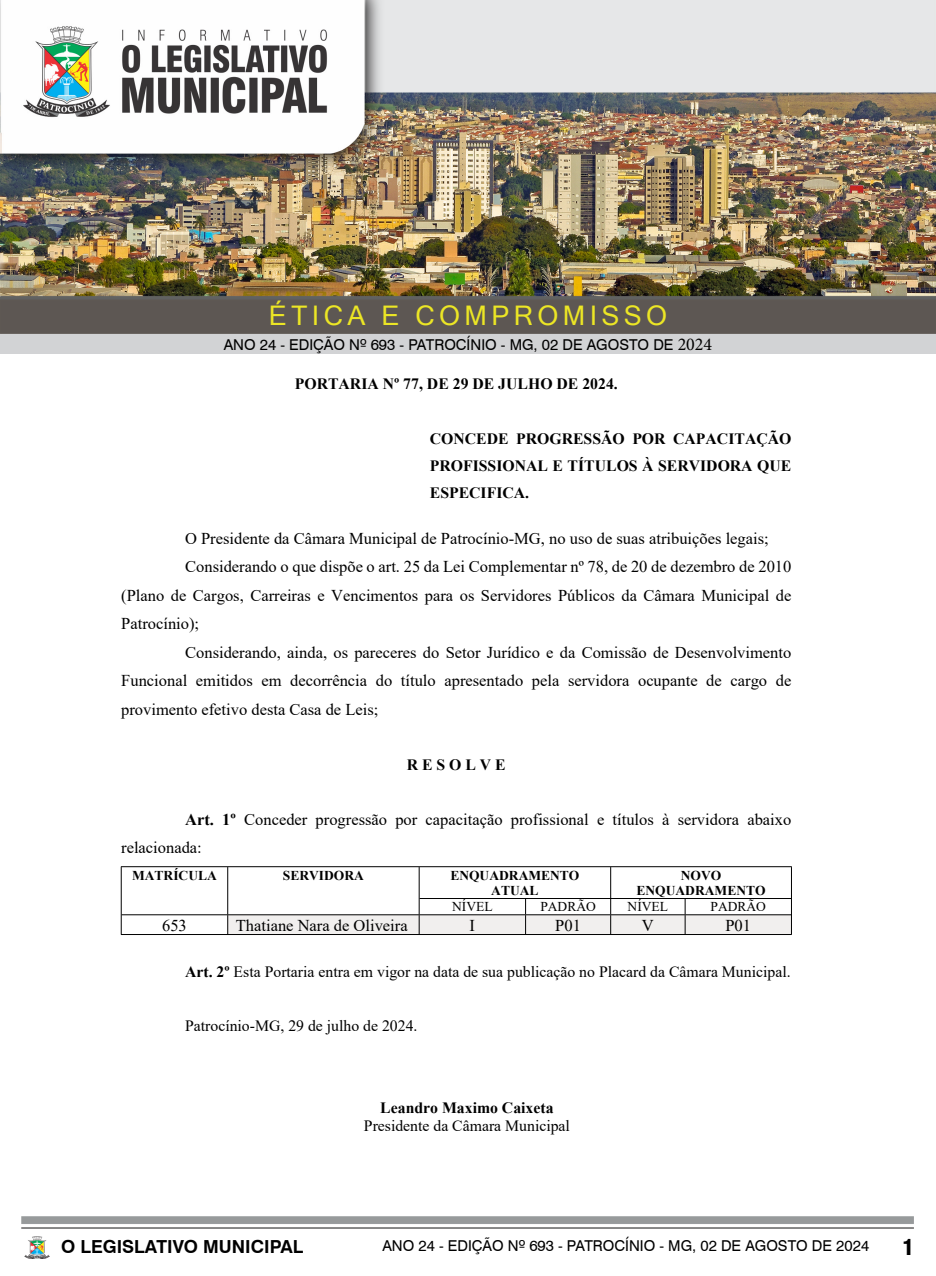
<style>
.page{position:relative;width:936px;height:1276px;background:#fff}
.page>*{position:absolute;margin:0;border:0;box-sizing:border-box;transform-origin:0 0}
.t1{font:27px "Microsoft Sans Serif";letter-spacing:.16em;color:#ece625}
.t2{font:900 condensed 21px "Swiss 721 BT";color:#000}
.t3{font:700 18px "Swiss 721 BT";color:#000}
.t4{font:16.5px/28.5px "Times New Roman";color:#000}
.t5{font:15.75px "Times New Roman";color:#000}
.t6{font:700 15.75px/27.2px "Times New Roman";color:#000;text-align:justify}
.t7{font:15px "Swiss 721 BT";color:#000}
.t8{font:700 13.5px/15.6px "Times New Roman";color:#000;text-align:center}
.t9{font:13.5px "Times New Roman";color:#000}
.s1{font-family:"Minion Pro";font-size:18px}
.s2{font-weight:700}
</style>
<div class="page">
<img style="left:25px;top:1236px;width:24px;height:22px">
<img style="left:0;top:0;width:935px;height:353px">
<div style="left:1px;top:300px;width:934px;height:33px;background:#5d5753"></div>
<div style="left:0;top:299px;width:935px;height:35px;border:2px solid #5e5853"></div>
<div style="left:228px;top:915px;width:191px;height:19px;background:#f1efee"></div>
<div style="left:419px;top:915px;width:106px;height:19px;background:#f1efee"></div>
<div style="left:526px;top:915px;width:84px;height:19px;background:#f1efee"></div>
<div style="left:611px;top:915px;width:73px;height:19px;background:#f1efee"></div>
<div style="left:685px;top:915px;width:106px;height:19px;background:#f1efee"></div>
<hr style="left:121px;top:867px;width:1px;height:67px;background:#000">
<hr style="left:227px;top:867px;width:1px;height:47px;background:#000">
<svg style="left:227px;top:915px;width:1px;height:19px"></svg>
<hr style="left:419px;top:867px;width:1px;height:47px;background:#000">
<svg style="left:419px;top:915px;width:1px;height:19px"></svg>
<hr style="left:610px;top:867px;width:1px;height:31px;background:#000">
<svg style="left:610px;top:899px;width:1px;height:35px"></svg>
<hr style="left:791px;top:867px;width:1px;height:67px;background:#000">
<svg style="left:525px;top:899px;width:1px;height:35px"></svg>
<svg style="left:684px;top:899px;width:1px;height:35px"></svg>
<hr style="left:121px;top:866px;width:670px;height:1px;background:#000">
<hr style="left:419px;top:898px;width:372px;height:1px;background:#000">
<hr style="left:122px;top:914px;width:669px;height:1px;background:#000">
<hr style="left:121px;top:934px;width:670px;height:1px;background:#000">
<h1 class="t1" style="left:269px;top:298px;width:400px">ÉTICA E COMPROMISSO</h1>
<p class="t7" style="left:224px;top:336px;width:490px">ANO 24 - EDIÇÃO Nº 693 - PATROCÍNIO - MG, 02 DE AGOSTO DE <span class="s1">2024</span></p>
<p class="t6" style="left:295px;top:370px;width:324px">PORTARIA Nº 77, DE 29 DE JULHO DE 2024.</p>
<p class="t6" style="left:430px;top:424px;width:363px">CONCEDE PROGRESSÃO POR CAPACITAÇÃO PROFISSIONAL E TÍTULOS À SERVIDORA QUE ESPECIFICA.</p>
<p class="t4" style="left:185px;top:524px;width:585px">O Presidente da Câmara Municipal de Patrocínio-MG, no uso de suas atribuições legais;</p>
<p class="t4" style="left:185px;top:552px;width:607px">Considerando o que dispõe o art. 25 da Lei Complementar nº 78, de 20 de dezembro de 2010</p>
<p class="t4" style="left:121px;top:580px;width:671px">(Plano de Cargos, Carreiras e Vencimentos para os Servidores Públicos da Câmara Municipal de</p>
<p class="t4" style="left:121px;top:609px;width:79px">Patrocínio);</p>
<p class="t4" style="left:185px;top:637px;width:607px">Considerando, ainda, os pareceres do Setor Jurídico e da Comissão de Desenvolvimento</p>
<p class="t4" style="left:121px;top:666px;width:671px">Funcional emitidos em decorrência do título apresentado pela servidora ocupante de cargo de</p>
<p class="t4" style="left:121px;top:694px;width:259px">provimento efetivo desta Casa de Leis;</p>
<p class="t6" style="left:407px;top:750px;width:100px">R E S O L V E</p>
<p class="t4" style="left:121px;top:804px;width:671px;text-indent:64px"><span class="s2">Art. 1º</span> Conceder progressão por capacitação profissional e títulos à servidora abaixo relacionada:</p>
<p class="t8" style="left:450px;top:867px;width:131px">ENQUADRAMENTO<br>ATUAL</p>
<p class="t8" style="left:636px;top:867px;width:131px">NOVO<br>ENQUADRAMENTO</p>
<p class="t8" style="left:132px;top:867px;width:86px">MATRÍCULA</p>
<p class="t8" style="left:283px;top:867px;width:83px">SERVIDORA</p>
<p class="t9" style="left:452px;top:897px;width:42px">NÍVEL</p>
<p class="t9" style="left:540px;top:897px;width:57px">PADRÃO</p>
<p class="t9" style="left:627px;top:897px;width:42px">NÍVEL</p>
<p class="t9" style="left:710px;top:897px;width:57px">PADRÃO</p>
<p class="t4" style="left:162px;top:910px;width:26px">653</p>
<p class="t4" style="left:236px;top:910px;width:173px">Thatiane Nara de Oliveira</p>
<p class="t4" style="left:469px;top:910px;width:7px">I</p>
<p class="t4" style="left:555px;top:910px;width:27px">P01</p>
<p class="t4" style="left:642px;top:910px;width:13px">V</p>
<p class="t4" style="left:725px;top:910px;width:27px">P01</p>
<p class="t5" style="left:185px;top:960px;width:607px"><span class="s2">Art. 2º</span> Esta Portaria entra em vigor na data de sua publicação no Placard da Câmara Municipal.</p>
<p class="t5" style="left:185px;top:1014px;width:234px">Patrocínio-MG, 29 de julho de 2024.</p>
<p class="t6" style="left:380px;top:1093px;width:175px">Leandro Maximo Caixeta</p>
<p class="t5" style="left:364px;top:1114px;width:207px">Presidente da Câmara Municipal</p>
<p class="t3" style="left:61px;top:1235px;width:244px">O LEGISLATIVO MUNICIPAL</p>
<p class="t7" style="left:382px;top:1236px;width:488px">ANO 24 - EDIÇÃO Nº 693 - PATROCÍNIO - MG, 02 DE AGOSTO DE 2024</p>
<p class="t2" style="left:902px;top:1235px;width:13px">1</p>
</div>
